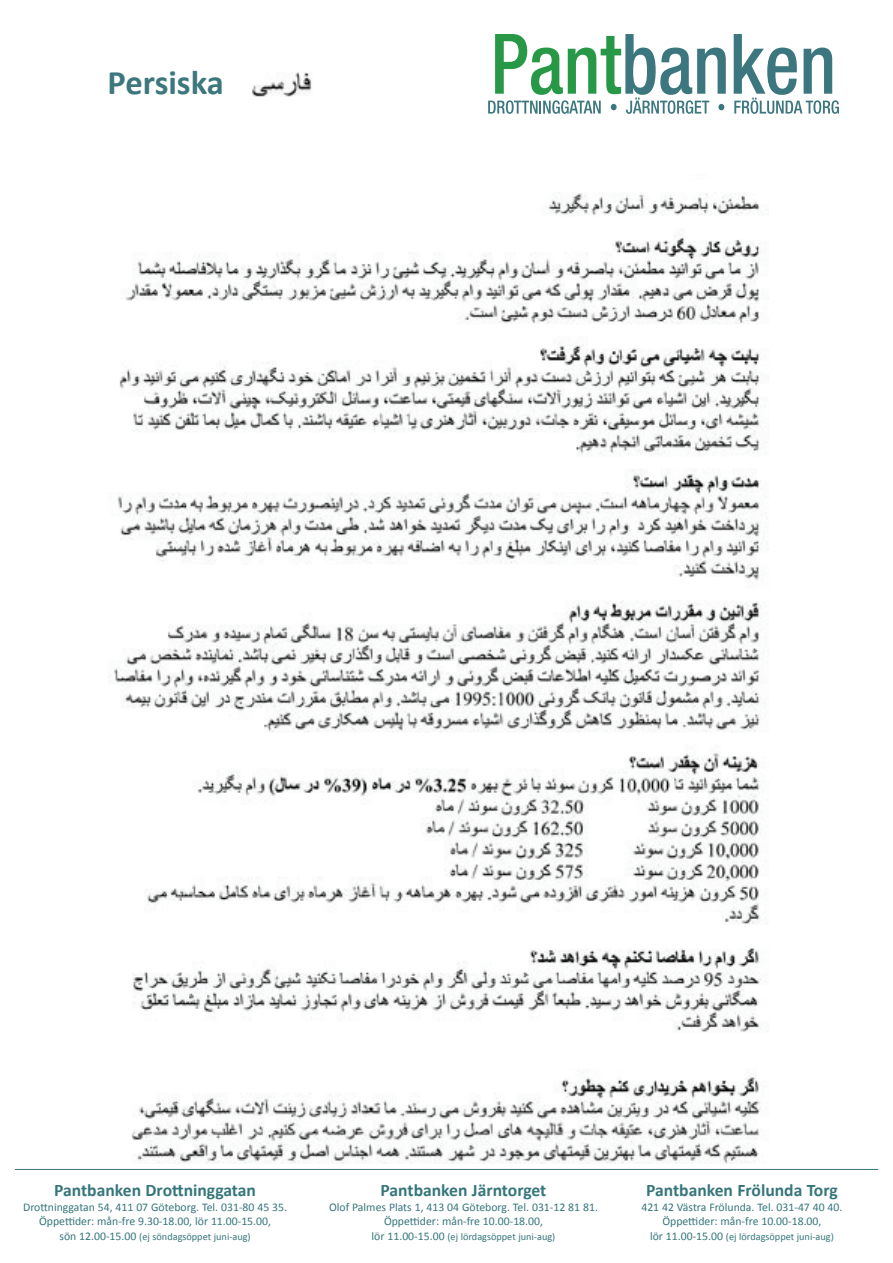
<style>
.page{position:relative;width:893px;height:1263px;background:#fff}
.page>*{position:absolute;margin:0;border:0;box-sizing:border-box;transform-origin:0 0}
.t1{font:700 34.5px "Calibri";color:#3d777e}
.t2{font:700 17.55px "Calibri";color:#36767b}
.t3{font:11.7px/14.4px "Calibri";color:#36767b;text-align:center}
.t4{font:10.2px "Calibri";color:#36767b}
.s1{font-size:11.7px}
</style>
<div class="page">
<img style="left:108px;top:72px;width:661px;height:1092px">
<div style="left:619px;top:8px;width:152px;height:165px;background:#fff"></div>
<div style="left:74px;top:62px;width:168px;height:59px;background:#fff"></div>
<hr style="left:15px;top:1169px;width:863px;height:1px;background:#36767b">
<svg style="left:488px;top:34px;width:238px;height:80px"></svg>
<svg style="left:734px;top:34px;width:105px;height:80px"></svg>
<h1 class="t1" style="left:108px;top:60px;width:118px">Persiska</h1>
<h2 class="t2" style="left:54px;top:1179px;width:203px">Pantbanken Drottninggatan</h2>
<p class="t3" style="left:23px;top:1200px;width:265px">Drottninggatan 54, 411 07 Göteborg. Tel. 031-80 45 35.<br>Öppettider: mån-fre 9.30-18.00, lör 11.00-15.00,</p>
<p class="t4" style="left:59px;top:1230px;width:193px"><span class="s1">sön 12.00-15.00</span> (ej söndagsöppet juni-aug)</p>
<h2 class="t2" style="left:381px;top:1179px;width:167px">Pantbanken Järntorget</h2>
<p class="t3" style="left:329px;top:1200px;width:270px">Olof Palmes Plats 1, 413 04 Göteborg. Tel. 031-12 81 81.<br>Öppettider: mån-fre 10.00-18.00,</p>
<p class="t4" style="left:372px;top:1230px;width:185px"><span class="s1">lör 11.00-15.00</span> (ej lördagsöppet juni-aug)</p>
<h2 class="t2" style="left:646px;top:1179px;width:193px">Pantbanken Frölunda Torg</h2>
<p class="t3" style="left:641px;top:1200px;width:203px">421 42 Västra Frölunda. Tel. 031-47 40 40.<br>Öppettider: mån-fre 10.00-18.00,</p>
<p class="t4" style="left:650px;top:1230px;width:185px"><span class="s1">lör 11.00-15.00</span> (ej lördagsöppet juni-aug)</p>
</div>
